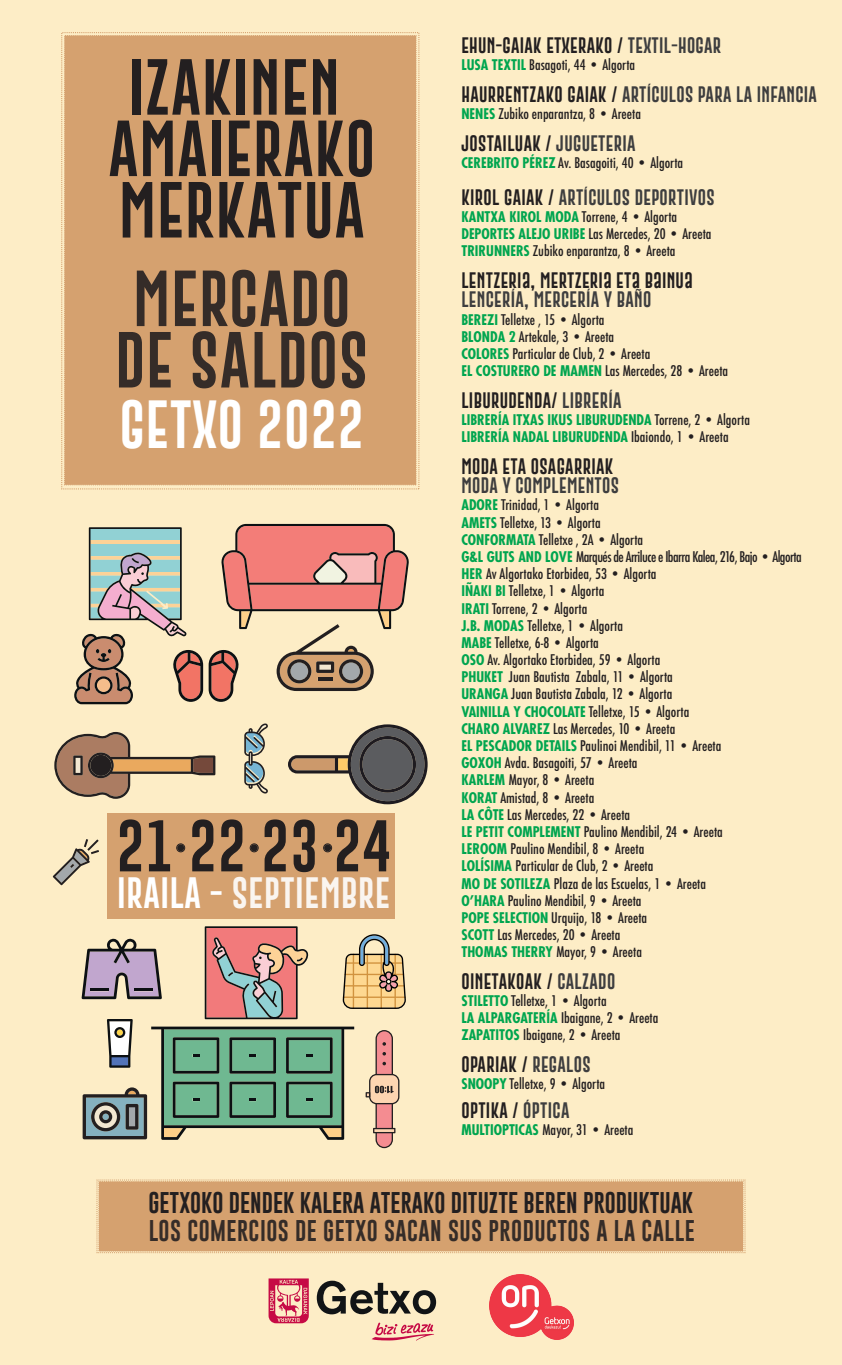
<style>
.page{position:relative;width:842px;height:1365px;background:#fdedc6}
.page>*{position:absolute;margin:0;border:0;box-sizing:border-box;transform-origin:0 0}
.t1{font:57.9px/61.4px "Gobold Extra 2";letter-spacing:.02em;color:#231f20;text-align:center}
.t2{font:53.3px "Gobold Extra 1";letter-spacing:.02em;color:#231f20}
.t3{font:49.7px "Gobold Extra 2";letter-spacing:.02em;color:#fff}
.t4{font:32.1px "Gobold Extra 2";letter-spacing:.02em;color:rgb(255 255 255/.9)}
.t5{font:21.9px "Gobold";color:#231f20}
.t6{font:21.9px "Gobold";letter-spacing:.02em;color:#231f20}
.t7{font:16.4px "Gobold Extra 2";letter-spacing:.02em;color:#231f20}
.t8{font:16.4px "Gobold Extra 2";letter-spacing:.02em;color:#3e3e3f}
.t9{font:500 condensed 14.3px/17.2px "Futura";color:#231f20}
.t10{font:700 condensed 14.3px/17.2px "Futura Std";color:#00a54f}
.s1{color:#fff}
.s2{color:#3e3e3f}
.s3{font-family:"Futura Std";font-weight:700;color:#00a54f}
.s4{color:#231f20}
.s5{font-family:"Futura";font-weight:500;color:#231f20}
</style>
<div class="page">
<div style="left:64px;top:35px;width:352px;height:450px;background:#d5a16f;border:1px dashed #d5a16f"></div>
<svg style="left:54px;top:732px;width:161px;height:67px"></svg>
<svg style="left:53px;top:839px;width:46px;height:46px"></svg>
<svg style="left:209px;top:524px;width:200px;height:178px"></svg>
<svg style="left:82px;top:926px;width:324px;height:222px"></svg>
<svg style="left:74px;top:527px;width:129px;height:177px"></svg>
<svg style="left:244px;top:723px;width:24px;height:71px"></svg>
<div style="left:107px;top:813px;width:288px;height:105px;background:#d5a16f"></div>
<svg style="left:176px;top:843px;width:9px;height:9px"></svg>
<svg style="left:250px;top:843px;width:9px;height:9px"></svg>
<svg style="left:323px;top:843px;width:9px;height:9px"></svg>
<svg style="left:269px;top:1278px;width:40px;height:45px"></svg>
<svg style="left:317px;top:1281px;width:119px;height:33px"></svg>
<svg style="left:372px;top:1323px;width:62px;height:18px"></svg>
<img style="left:490px;top:1275px;width:83px;height:64px">
<svg style="left:96px;top:1179px;width:650px;height:75px;background:#d7a574"></svg>
<svg style="left:288px;top:724px;width:140px;height:80px"></svg>
<h1 class="t1" style="left:109px;top:57px;width:268px">IZAKINEN<br>AMAIERAKO<br>MERKATUA</h1>
<h1 class="t1" style="left:115px;top:268px;width:254px">MERCADO<br>DE SALDOS</h1>
<h3 class="t3" style="left:120px;top:392px;width:246px">GETXO 2022</h3>
<h2 class="t2" style="left:117px;top:812px;width:275px">21 22 23 24</h2>
<h3 class="t4" style="left:117px;top:872px;width:274px"><span class="s1">IRAILA -</span> SEPTIEMBRE</h3>
<p class="t7" style="left:461px;top:35px;width:261px">EHUN-GAIAK ETXERAKO / <span class="s2">TEXTIL-HOGAR</span></p>
<p class="t9" style="left:461px;top:57px;width:175px"><span class="s3">LUSA TEXTIL</span> Basagoti, 44 • Algorta</p>
<p class="t8" style="left:461px;top:84px;width:357px"><span class="s4">HAURRENTZAKO GAIAK /</span> ARTÍCULOS PARA LA INFANCIA</p>
<p class="t9" style="left:461px;top:105px;width:181px"><span class="s3">NENES</span> Zubiko enparantza, 8 • Areeta</p>
<p class="t7" style="left:461px;top:132px;width:176px">JOSTAILUAK / <span class="s2">JUGUETERIA</span></p>
<p class="t9" style="left:461px;top:154px;width:223px"><span class="s3">CEREBRITO PÉREZ</span> Av. Basagoiti, 40 • Algorta</p>
<p class="t8" style="left:461px;top:186px;width:255px"><span class="s4">KIROL GAIAK /</span> ARTÍCULOS DEPORTIVOS</p>
<p class="t9" style="left:461px;top:208px;width:252px"><span class="s3">KANTXA KIROL MODA</span> Torrene, 4 • Algorta<br><span class="s3">DEPORTES ALEJO URIBE</span> Las Mercedes, 20 • Areeta<br><span class="s3">TRIRUNNERS</span> Zubiko enparantza, 8 • Areeta</p>
<p class="t7" style="left:461px;top:269px;width:233px">LENTZERIA, MERTZERIA ETA BAINUA</p>
<p class="t8" style="left:461px;top:289px;width:191px">LENCERÍA, MERCERÍA Y BAÑO</p>
<p class="t9" style="left:461px;top:311px;width:268px"><span class="s3">BEREZI</span> Telletxe , 15 • Algorta<br><span class="s3">BLONDA 2</span> Artekale, 3 • Areeta<br><span class="s3">COLORES</span> Particular de Club, 2 • Areeta<br><span class="s3">EL COSTURERO DE MAMEN</span> Las Mercedes, 28 • Areeta</p>
<p class="t7" style="left:461px;top:389px;width:162px">LIBURUDENDA/ <span class="s2">LIBRERÍA</span></p>
<p class="t10" style="left:461px;top:411px;width:290px">LIBRERÍA ITXAS IKUS LIBURUDENDA <span class="s5">Torrene, 2 • Algorta<br></span>LIBRERÍA NADAL LIBURUDENDA <span class="s5">Ibaiondo, 1 • Areeta</span></p>
<p class="t7" style="left:461px;top:455px;width:153px">MODA ETA OSAGARRIAK</p>
<p class="t8" style="left:461px;top:475px;width:159px">MODA Y COMPLEMENTOS</p>
<p class="t9" style="left:461px;top:497px;width:342px"><span class="s3">ADORE</span> Trinidad, 1 • Algorta<br><span class="s3">AMETS</span> Telletxe, 13 • Algorta<br><span class="s3">CONFORMATA</span> Telletxe , 2A • Algorta<br><span class="s3">G&amp;L GUTS AND LOVE</span> Marqués de Arriluce e Ibarra Kalea, 216, Bajo • Algorta <span class="s3">HER</span> Av Algortako Etorbidea, 53 • Algorta<br><span class="s3">IÑAKI BI</span> Telletxe, 1 • Algorta<br><span class="s3">IRATI</span> Torrene, 2 • Algorta<br><span class="s3">J.B. MODAS</span> Telletxe, 1 • Algorta<br><span class="s3">MABE</span> Telletxe, 6-8 • Algorta<br><span class="s3">OSO</span> Av. Algortako Etorbidea, 59 • Algorta<br><span class="s3">PHUKET</span> Juan Bautista Zabala, 11 • Algorta<br><span class="s3">URANGA</span> Juan Bautista Zabala, 12 • Algorta<br><span class="s3">VAINILLA Y CHOCOLATE</span> Telletxe, 15 • Algorta<br><span class="s3">CHARO ALVAREZ</span> Las Mercedes, 10 • Areeta<br><span class="s3">EL PESCADOR DETAILS</span> Paulinoi Mendibil, 11 • Areeta<br><span class="s3">GOXOH</span> Avda. Basagoiti, 57 • Areeta<br><span class="s3">KARLEM</span> Mayor, 8 • Areeta<br><span class="s3">KORAT</span> Amistad, 8 • Areeta<br><span class="s3">LA CÔTE</span> Las Mercedes, 22 • Areeta<br><span class="s3">LE PETIT COMPLEMENT</span> Paulino Mendibil, 24 • Areeta<br><span class="s3">LEROOM</span> Paulino Mendibil, 8 • Areeta<br><span class="s3">LOLÍSIMA</span> Particular de Club, 2 • Areeta<br><span class="s3">MO DE SOTILEZA</span> Plaza de las Escuelas, 1 • Areeta<br><span class="s3">O’HARA</span> Paulino Mendibil, 9 • Areeta<br><span class="s3">POPE SELECTION</span> Urquijo, 18 • Areeta<br><span class="s3">SCOTT</span> Las Mercedes, 20 • Areeta<br><span class="s3">THOMAS THERRY</span> Mayor, 9 • Areeta</p>
<p class="t7" style="left:461px;top:970px;width:155px">OINETAKOAK / <span class="s2">CALZADO</span></p>
<p class="t9" style="left:461px;top:992px;width:199px"><span class="s3">STILETTO</span> Telletxe, 1 • Algorta<br><span class="s3">LA ALPARGATERÍA</span> Ibaigane, 2 • Areeta<br><span class="s3">ZAPATITOS</span> Ibaigane, 2 • Areeta</p>
<p class="t7" style="left:461px;top:1053px;width:131px">OPARIAK / <span class="s2">REGALOS</span></p>
<p class="t9" style="left:461px;top:1075px;width:145px"><span class="s3">SNOOPY</span> Telletxe, 9 • Algorta</p>
<p class="t7" style="left:461px;top:1100px;width:110px">OPTIKA / <span class="s2">ÓPTICA</span></p>
<p class="t9" style="left:461px;top:1121px;width:174px"><span class="s3">MULTIOPTICAS</span> Mayor, 31 • Areeta</p>
<h3 class="t5" style="left:148px;top:1188px;width:546px">GETXOKO DENDEK KALERA ATERAKO DITUZTE BEREN PRODUKTUAK</h3>
<h3 class="t6" style="left:148px;top:1216px;width:548px">LOS COMERCIOS DE GETXO SACAN SUS PRODUCTOS A LA CALLE</h3>
</div>
